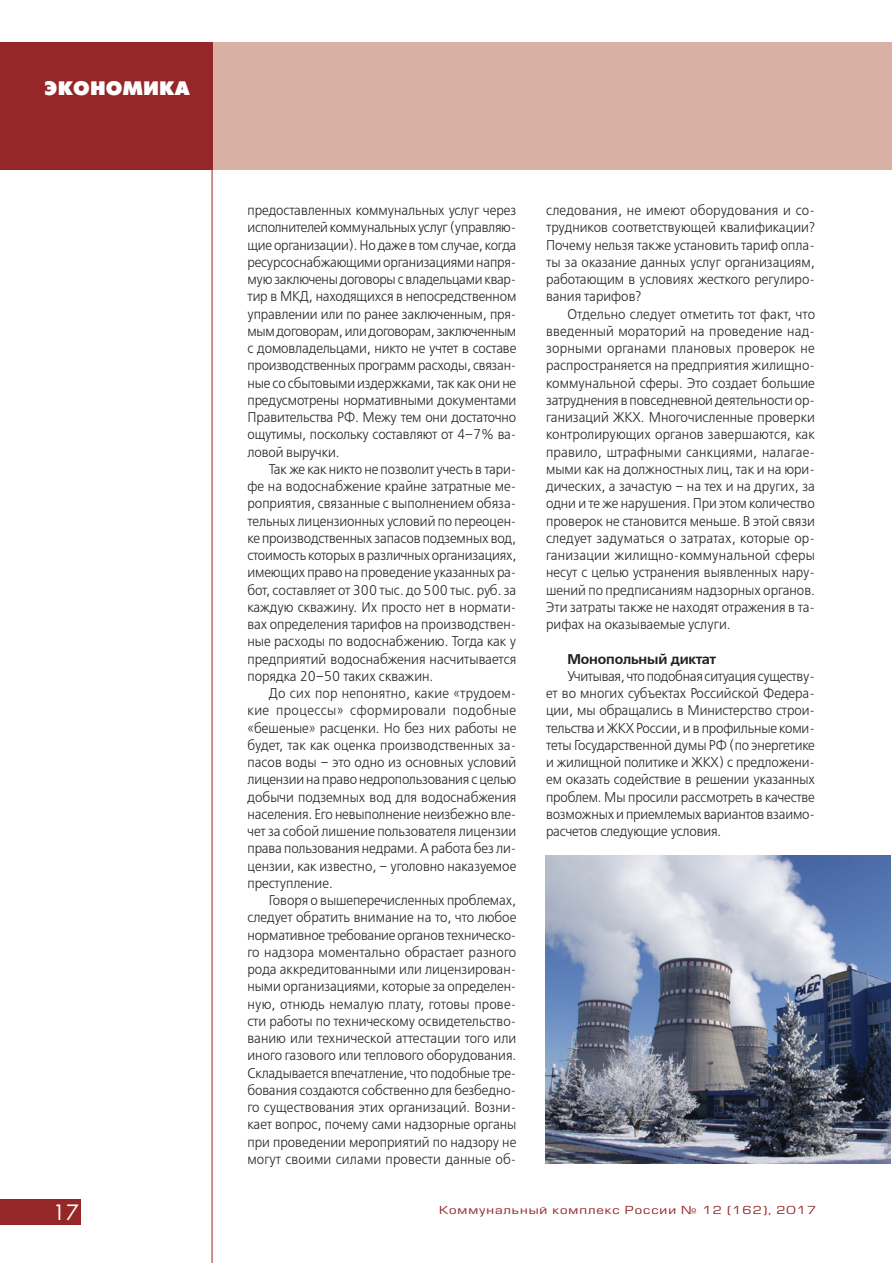
<style>
.page{position:relative;width:893px;height:1263px;background:#fff}
.page>*{position:absolute;margin:0;border:0;box-sizing:border-box;transform-origin:0 0}
.t1{font:23.25px "Futura";color:#fff}
.t2{font:19.5px "Futura Futuris XC";letter-spacing:.01em;color:#fff}
.Text_staty{font:14.1px/17.2px "Free Set Light C";color:#231f20;text-align:justify;scale:.93 1}
.head_black{font:14.1px "Free Set Demi C";letter-spacing:-.01em;color:#231f20}
.t3{font:10.8px "Europe TM";letter-spacing:.07em;color:#952728;scale:1.25 1}
</style>
<div class="page">
<hr style="left:212px;top:62px;width:1px;height:1201px;background:#952728">
<div style="left:0;top:1199px;width:80px;height:26px;background:#952728"></div>
<div style="left:211px;top:43px;width:680px;height:127px;background:#d8b0a4"></div>
<div style="left:0;top:43px;width:212px;height:127px;background:#952728"></div>
<img style="left:546px;top:855px;width:344px;height:308px">
<p class="t2" style="left:45px;top:77px;width:147px">ЭКОНОМИКА</p>
<p class="t1" style="left:53px;top:1199px;width:28px">17</p>
<p class="Text_staty" style="left:247px;top:202px;width:291px">предоставленных коммунальных услуг через исполнителей коммунальных услуг (управляю&shy;щие организации). Но даже в том случае, когда ресурсоснабжающими организациями напря&shy;мую заключены договоры с владельцами квар&shy;тир в МКД, находящихся в непосредственном управлении или по ранее заключенным, пря&shy;мым договорам, или договорам, заключенным с домовладельцами, никто не учтет в составе производственных программ расходы, связан&shy;ные со сбытовыми издержками, так как они не предусмотрены нормативными документами Правительства РФ. Межу тем они достаточно ощутимы, поскольку составляют от 4–7% ва&shy;ловой выручки.</p>
<p class="Text_staty" style="left:247px;top:461px;width:291px;text-indent:21px">Так же как никто не позволит учесть в тари&shy;фе на водоснабжение крайне затратные ме&shy;роприятия, связанные с выполнением обяза&shy;тельных лицензионных условий по переоцен&shy;ке производственных запасов подземных вод, стоимость которых в различных организациях, имеющих право на проведение указанных ра&shy;бот, составляет от 300 тыс. до 500 тыс. руб. за каждую скважину. Их просто нет в нормати&shy;вах определения тарифов на производствен&shy;ные расходы по водоснабжению. Тогда как у предприятий водоснабжения насчитывается порядка 20–50 таких скважин.</p>
<p class="Text_staty" style="left:247px;top:685px;width:291px;text-indent:21px">До сих пор непонятно, какие «трудоем&shy;кие процессы» сформировали подобные «бешеные» расценки. Но без них работы не будет, так как оценка производственных за&shy;пасов воды – это одно из основных условий лицензии на право недропользования с целью добычи подземных вод для водоснабжения населения. Его невыполнение неизбежно вле&shy;чет за собой лишение пользователя лицензии права пользования недрами. А работа без ли&shy;цензии, как известно, – уголовно наказуемое преступление.</p>
<p class="Text_staty" style="left:247px;top:892px;width:291px;text-indent:21px">Говоря о вышеперечисленных проблемах, следует обратить внимание на то, что любое нормативное требование органов техническо&shy;го надзора моментально обрастает разного рода аккредитованными или лицензирован&shy;ными организациями, которые за определен&shy;ную, отнюдь немалую плату, готовы прове&shy;сти работы по техническому освидетельство&shy;ванию или технической аттестации того или иного газового или теплового оборудования.<br>Складывается впечатление, что подобные тре&shy;бования создаются собственно для безбедно&shy;го существования этих организаций. Возни&shy;кает вопрос, почему сами надзорные органы при проведении мероприятий по надзору не могут своими силами провести данные об-</p>
<p class="Text_staty" style="left:546px;top:202px;width:291px">следования, не имеют оборудования и со&shy;трудников соответствующей квалификации?<br>Почему нельзя также установить тариф опла&shy;ты за оказание данных услуг организациям, работающим в условиях жесткого регулиро&shy;вания тарифов?</p>
<p class="Text_staty" style="left:546px;top:306px;width:291px;text-indent:21px">Отдельно следует отметить тот факт, что введенный мораторий на проведение над&shy;зорными органами плановых проверок не распространяется на предприятия жилищно&shy;коммунальной сферы. Это создает большие затруднения в повседневной деятельности ор&shy;ганизаций ЖКХ. Многочисленные проверки контролирующих органов завершаются, как правило, штрафными санкциями, налагае&shy;мыми как на должностных лиц, так и на юри&shy;дических, а зачастую – на тех и на других, за одни и те же нарушения. При этом количество проверок не становится меньше. В этой связи следует задуматься о затратах, которые ор&shy;ганизации жилищно-коммунальной сферы несут с целью устранения выявленных нару&shy;шений по предписаниям надзорных органов.<br>Эти затраты также не находят отражения в та&shy;рифах на оказываемые услуги.</p>
<p class="head_black" style="left:567px;top:651px;width:150px">Монопольный диктат</p>
<p class="Text_staty" style="left:546px;top:668px;width:291px;text-indent:21px">Учитывая, что подобная ситуация существу&shy;ет во многих субъектах Российской Федера&shy;ции, мы обращались в Министерство строи&shy;тельства и ЖКХ России, и в профильные коми&shy;теты Государственной думы РФ (по энергетике и жилищной политике и ЖКХ) с предложени&shy;ем оказать содействие в решении указанных проблем. Мы просили рассмотреть в качестве возможных и приемлемых вариантов взаимо&shy;расчетов следующие условия.</p>
<p class="t3" style="left:439px;top:1204px;width:303px">Коммунальный комплекс России № 12 (162), 2017</p>
</div>
